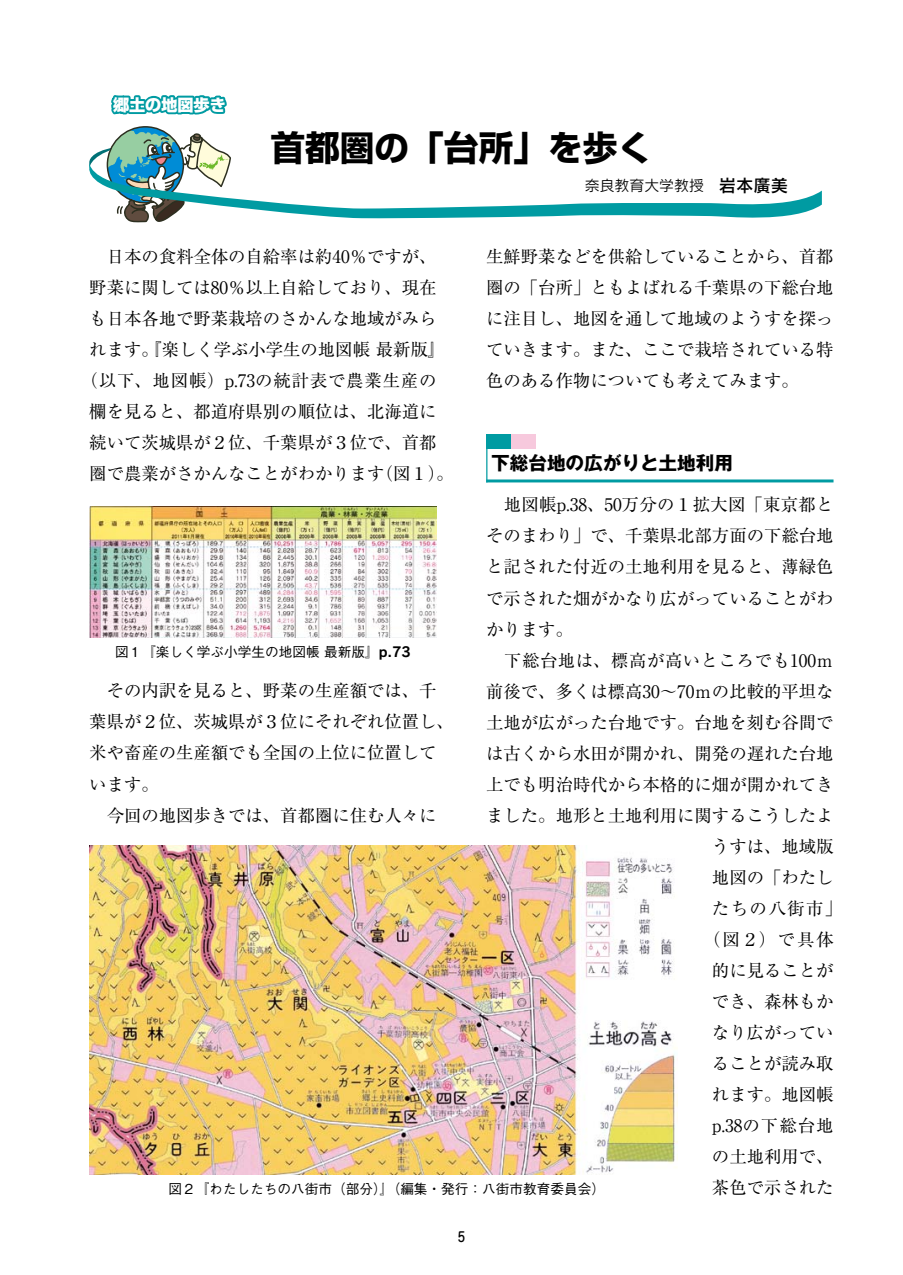
<style>
.page{position:relative;width:903px;height:1275px;background:#fff}
.page>*{position:absolute;margin:0;border:0;box-sizing:border-box;transform-origin:0 0}
.t1{font:700 34.65px "Shin Go Pro";color:#000}
.t2{font:700 18.55px "Gothic MB101 Pro";color:#000}
.t3{font:17.32px/31px "Ryumin Pro";color:#000}
.t4{font:17.32px "Ryumin Pro";letter-spacing:.02em;color:#000}
.t5{font:17.32px "Ryumin Pro";letter-spacing:.05em;color:#000}
.t6{font:17.32px "Ryumin Pro";letter-spacing:.035em;color:#000}
.t7{font:17.32px "Ryumin Pro";letter-spacing:.06em;color:#000}
.t8{font:16.1px "Shin Go Pro Heavy 90 pv RKSJ H";color:#fff}
.t9{font:14.88px "Rodin Pro M";color:#000}
.t10{font:500 13.65px "Gothic BBB Pro";color:#000}
.t11{font:500 13.65px "Jun 34 Pro";color:#000}
.s1{font-family:"Rodin Pro DB";font-size:17.32px}
.s2{font-family:"Rodin Pro B";font-weight:400}
</style>
<div class="page">
<div style="left:486px;top:434px;width:25px;height:15px;background:#009ba2"></div>
<div style="left:511px;top:434px;width:25px;height:15px;background:#f7c9dd"></div>
<hr style="left:486px;top:434px;width:1px;height:48px;background:#009ba2">
<hr style="left:486px;top:479px;width:347px;height:3px;background:#009ba2">
<svg style="left:89px;top:95px;width:733px;height:127px"></svg>
<img style="left:89px;top:506px;width:348px;height:131px">
<img style="left:89px;top:846px;width:588px;height:328px">
<p class="t8" style="left:113px;top:92px;width:114px">郷土の地図歩き</p>
<h1 class="t1" style="left:270px;top:121px;width:383px">首都圏の「台所」を歩く</h1>
<p class="t9" style="left:585px;top:176px;width:205px">奈良教育大学教授　<span class="s1">岩本廣美</span></p>
<p class="t3" style="left:89px;top:240px;width:349px">　日本の食料全体の自給率は約40％ですが、</p>
<p class="t3" style="left:89px;top:271px;width:349px">野菜に関しては80％以上自給しており、現在</p>
<p class="t3" style="left:89px;top:302px;width:349px">も日本各地で野菜栽培のさかんな地域がみら</p>
<p class="t3" style="left:89px;top:333px;width:357px">れます。『楽しく学ぶ小学生の地図帳 最新版』</p>
<p class="t5" style="left:81px;top:367px;width:357px">（以下、地図帳）p.73の統計表で農業生産の</p>
<p class="t3" style="left:89px;top:395px;width:349px">欄を見ると、都道府県別の順位は、北海道に</p>
<p class="t3" style="left:89px;top:426px;width:349px">続いて茨城県が２位、千葉県が３位で、首都</p>
<p class="t3" style="left:89px;top:457px;width:366px">圏で農業がさかんなことがわかります（図１）。</p>
<p class="t3" style="left:486px;top:240px;width:349px;text-align:justify">生鮮野菜などを供給していることから、首都圏の「台所」ともよばれる千葉県の下総台地に注目し、地図を通して地域のようすを探っていきます。また、ここで栽培されている特色のある作物についても考えてみます。</p>
<p class="t2" style="left:491px;top:448px;width:243px">下総台地の広がりと土地利用</p>
<p class="t4" style="left:486px;top:491px;width:349px">　地図帳p.38、50万分の１拡大図「東京都と</p>
<p class="t3" style="left:486px;top:519px;width:349px">そのまわり」で、千葉県北部方面の下総台地</p>
<p class="t3" style="left:486px;top:550px;width:349px">と記された付近の土地利用を見ると、薄緑色</p>
<p class="t3" style="left:486px;top:581px;width:349px">で示された畑がかなり広がっていることがわ</p>
<p class="t3" style="left:486px;top:612px;width:88px">かります。</p>
<p class="t6" style="left:486px;top:646px;width:349px">　下総台地は、標高が高いところでも100ｍ</p>
<p class="t3" style="left:486px;top:674px;width:349px">前後で、多くは標高30〜70ｍの比較的平坦な</p>
<p class="t3" style="left:486px;top:705px;width:349px">土地が広がった台地です。台地を刻む谷間で</p>
<p class="t3" style="left:486px;top:736px;width:349px">は古くから水田が開かれ、開発の遅れた台地</p>
<p class="t3" style="left:486px;top:767px;width:349px">上でも明治時代から本格的に畑が開かれてき</p>
<p class="t3" style="left:486px;top:798px;width:349px">ました。地形と土地利用に関するこうしたよ</p>
<p class="t3" style="left:712px;top:829px;width:123px">うすは、地域版</p>
<p class="t3" style="left:712px;top:860px;width:123px">地図の「わたし</p>
<p class="t3" style="left:712px;top:891px;width:132px">たちの八街市」</p>
<p class="t3" style="left:703px;top:922px;width:132px">（図２）で具体</p>
<p class="t3" style="left:712px;top:953px;width:123px">的に見ることが</p>
<p class="t3" style="left:712px;top:984px;width:123px">でき、森林もか</p>
<p class="t3" style="left:712px;top:1015px;width:123px">なり広がってい</p>
<p class="t3" style="left:712px;top:1046px;width:123px">ることが読み取</p>
<p class="t3" style="left:712px;top:1077px;width:123px">れます。地図帳</p>
<p class="t7" style="left:712px;top:1112px;width:123px">p.38の下総台地</p>
<p class="t3" style="left:712px;top:1139px;width:123px">の土地利用で、</p>
<p class="t3" style="left:712px;top:1170px;width:123px">茶色で示された</p>
<p class="t10" style="left:115px;top:641px;width:297px">図１『楽しく学ぶ小学生の地図帳 最新版』<span class="s2">p.73</span></p>
<p class="t3" style="left:89px;top:674px;width:366px">　その内訳を見ると、野菜の生産額では、千葉県が２位、茨城県が３位にそれぞれ位置し、米や畜産の生産額でも全国の上位に位置しています。<br>　今回の地図歩きでは、首都圏に住む人々に</p>
<p class="t10" style="left:168px;top:1178px;width:438px">図２『わたしたちの八街市（部分）』（編集・発行：八街市教育委員会）</p>
<p class="t11" style="left:458px;top:1226px;width:8px">5</p>
</div>
